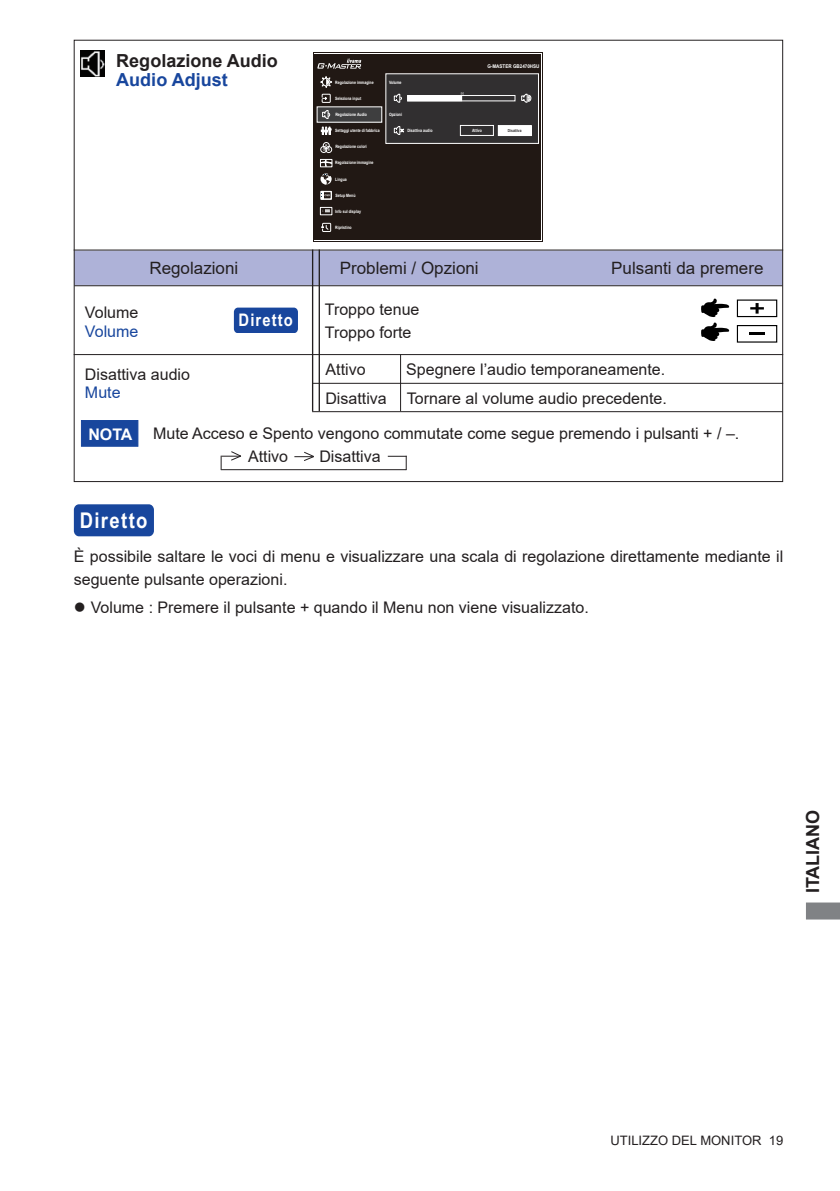
<style>
.page{position:relative;width:840px;height:1191px;background:#fff}
.page>*{position:absolute;margin:0;border:0;box-sizing:border-box;transform-origin:0 0}
.t1{font:700 21.6px "Arial";letter-spacing:.075em;color:#fff;scale:.85 1}
.t2{font:700 18px "Arial";color:#231f20}
.t3{font:700 18px "Arial";color:#18469d}
.t4{font:700 17.4px "Arial";letter-spacing:.075em;color:#fff;scale:.85 1}
.t5{font:17px "Arial";color:#231f20}
.t6{font:16px/22.6px "Arial";color:#231f20}
.t7{font:16px "Arial";color:#18469d}
.t8{font:700 16px "Arial";color:#fff}
.t9{font:13px "Arial";color:#231f20}
.t10{font:700 5px "Arial";color:#fff;scale:.9 1}
.t11{font:700 4.4px "Arial";color:#fff;scale:.8 1}
.t12{font:700 4.2px "Arial";color:#312f30;scale:.8 1}
</style>
<div class="page">
<svg style="left:806px;top:902px;width:33px;height:17px"></svg>
<div style="left:74px;top:251px;width:708px;height:34px;background:#aeb2d8"></div>
<hr style="left:74px;top:285px;width:708px;height:1px;background:#231f20">
<hr style="left:74px;top:249px;width:708px;height:1px;background:#231f20">
<hr style="left:312px;top:249px;width:1px;height:162px;background:#231f20">
<hr style="left:318px;top:249px;width:2px;height:162px;background:#231f20">
<hr style="left:74px;top:354px;width:708px;height:1px;background:#231f20">
<hr style="left:312px;top:383px;width:470px;height:1px;background:#231f20">
<hr style="left:400px;top:354px;width:1px;height:57px;background:#231f20">
<hr style="left:312px;top:411px;width:470px;height:1px;background:#231f20">
<img style="left:80px;top:51px;width:25px;height:26px">
<div style="left:315px;top:54px;width:225px;height:186px;background:#211814"></div>
<div style="left:317px;top:107px;width:64px;height:15px;background:#3e3e3f"></div>
<div style="left:385px;top:74px;width:153px;height:69px;background:#312f30"></div>
<div style="left:385px;top:74px;width:153px;height:70px;border:1px solid #fff"></div>
<svg style="left:320px;top:76px;width:11px;height:12px"></svg>
<div style="left:320px;top:159px;width:12px;height:8px;border:1px solid #fff"></div>
<svg style="left:320px;top:160px;width:12px;height:7px"></svg>
<div style="left:323px;top:142px;width:6px;height:7px;border:1px solid #fff;border-radius:50%"></div>
<div style="left:320px;top:146px;width:7px;height:7px;border:1px solid #fff;border-radius:50%"></div>
<div style="left:325px;top:146px;width:6px;height:7px;border:1px solid #fff;border-radius:50%"></div>
<svg style="left:322px;top:144px;width:7px;height:7px"></svg>
<svg style="left:320px;top:173px;width:11px;height:12px"></svg>
<div style="left:322px;top:223px;width:9px;height:9px;border:1px solid #fff"></div>
<svg style="left:321px;top:225px;width:8px;height:5px"></svg>
<div style="left:321px;top:94px;width:9px;height:9px;border:1px solid #fff"></div>
<svg style="left:322px;top:110px;width:8px;height:9px"></svg>
<div style="left:320px;top:191px;width:11px;height:9px;border:1px solid #fff"></div>
<svg style="left:321px;top:191px;width:8px;height:8px"></svg>
<div style="left:320px;top:207px;width:12px;height:8px;border:1px solid #fff"></div>
<svg style="left:322px;top:210px;width:8px;height:2px"></svg>
<svg style="left:321px;top:127px;width:10px;height:7px"></svg>
<svg style="left:317px;top:59px;width:44px;height:10px"></svg>
<div style="left:407px;top:96px;width:54px;height:5px;background:#fff"></div>
<div style="left:407px;top:95px;width:108px;height:6px;border:1px solid #fff"></div>
<div style="left:460px;top:125px;width:33px;height:11px;border:1px solid #fff"></div>
<div style="left:498px;top:126px;width:33px;height:9px;background:#fff"></div>
<div style="left:497px;top:125px;width:34px;height:11px;border:1px solid #fff"></div>
<svg style="left:521px;top:94px;width:10px;height:9px"></svg>
<svg style="left:393px;top:94px;width:9px;height:9px"></svg>
<svg style="left:393px;top:126px;width:10px;height:9px"></svg>
<div style="left:234px;top:308px;width:63px;height:24px;background:#18469d;border-radius:3px"></div>
<div style="left:234px;top:308px;width:64px;height:25px;border:2px solid #18469d;border-radius:3px"></div>
<hr style="left:221px;top:469px;width:185px;height:1px;background:#231f20">
<svg style="left:387px;top:456px;width:19px;height:14px"></svg>
<svg style="left:220px;top:451px;width:22px;height:19px"></svg>
<svg style="left:294px;top:451px;width:20px;height:10px"></svg>
<div style="left:81px;top:420px;width:57px;height:26px;background:#18469d"></div>
<div style="left:75px;top:505px;width:78px;height:30px;background:#18469d;border-radius:4px"></div>
<div style="left:74px;top:505px;width:80px;height:31px;border:2px solid #18469d;border-radius:4px"></div>
<div style="left:736px;top:325px;width:40px;height:17px;border:1px solid #000"></div>
<svg style="left:749px;top:332px;width:15px;height:2px"></svg>
<svg style="left:701px;top:298px;width:28px;height:43px"></svg>
<div style="left:736px;top:299px;width:40px;height:18px;border:1px solid #000"></div>
<svg style="left:750px;top:303px;width:13px;height:11px"></svg>
<p class="t2" style="left:116px;top:48px;width:163px">Regolazione Audio</p>
<p class="t3" style="left:116px;top:67px;width:113px">Audio Adjust</p>
<p class="t11" style="left:335px;top:79px;width:49px">Regolazione immagine</p>
<p class="t11" style="left:335px;top:95px;width:34px">Seleziona input</p>
<p class="t11" style="left:335px;top:111px;width:41px">Regolazione Audio</p>
<p class="t11" style="left:335px;top:127px;width:57px">Settaggi utente di fabbrica</p>
<p class="t11" style="left:335px;top:144px;width:41px">Regolazione colori</p>
<p class="t11" style="left:335px;top:176px;width:16px">Lingua</p>
<p class="t11" style="left:335px;top:160px;width:49px">Regolazione immagine</p>
<p class="t11" style="left:335px;top:192px;width:27px">Setup Menù</p>
<p class="t11" style="left:335px;top:208px;width:34px">Info sul display</p>
<p class="t11" style="left:335px;top:224px;width:22px">Ripristino</p>
<p class="t11" style="left:389px;top:79px;width:17px">Volume</p>
<p class="t11" style="left:389px;top:111px;width:18px">Opzioni</p>
<p class="t11" style="left:407px;top:127px;width:33px">Disattiva audio</p>
<p class="t10" style="left:487px;top:63px;width:59px">G-MASTER GB2470HSU</p>
<p class="t11" style="left:472px;top:127px;width:14px">Attivo</p>
<p class="t12" style="left:507px;top:128px;width:19px">Disattiva</p>
<p class="t6" style="left:85px;top:301px;width:55px">Volume</p>
<p class="t7" style="left:85px;top:320px;width:55px">Volume</p>
<p class="t5" style="left:149px;top:256px;width:90px">Regolazioni</p>
<p class="t5" style="left:339px;top:256px;width:140px">Problemi / Opzioni</p>
<p class="t5" style="left:611px;top:256px;width:154px">Pulsanti da premere</p>
<p class="t4" style="left:238px;top:308px;width:65px">Diretto</p>
<p class="t6" style="left:324px;top:298px;width:96px">Troppo tenue<br>Troppo forte</p>
<p class="t6" style="left:85px;top:363px;width:106px">Disattiva audio</p>
<p class="t7" style="left:85px;top:382px;width:37px">Mute</p>
<p class="t6" style="left:325px;top:354px;width:63px;line-height:29.2px">Attivo<br>Disattiva</p>
<p class="t6" style="left:406px;top:354px;width:262px;line-height:29.4px">Spegnere l’audio temporaneamente.<br>Tornare al volume audio precedente.</p>
<p class="t8" style="left:88px;top:423px;width:46px">NOTA</p>
<p class="t6" style="left:248px;top:422px;width:492px;text-indent:-95px">Mute Acceso e Spento vengono commutate come segue premendo i pulsanti + / –.<br>Attivo</p>
<p class="t6" style="left:319px;top:444px;width:63px">Disattiva</p>
<h1 class="t1" style="left:80px;top:506px;width:81px">Diretto</h1>
<p class="t6" style="left:74px;top:545px;width:710px">È possibile saltare le voci di menu e visualizzare una scala di regolazione direttamente mediante il seguente pulsante operazioni.</p>
<p class="t6" style="left:74px;top:596px;width:516px">● Volume : Premere il pulsante + quando il Menu non viene visualizzato.</p>
<p class="t2" style="left:799px;top:893px;width:85px;rotate:-90deg">ITALIANO</p>
<p class="t9" style="left:610px;top:1131px;width:174px">UTILIZZO DEL MONITOR 19</p>
</div>
